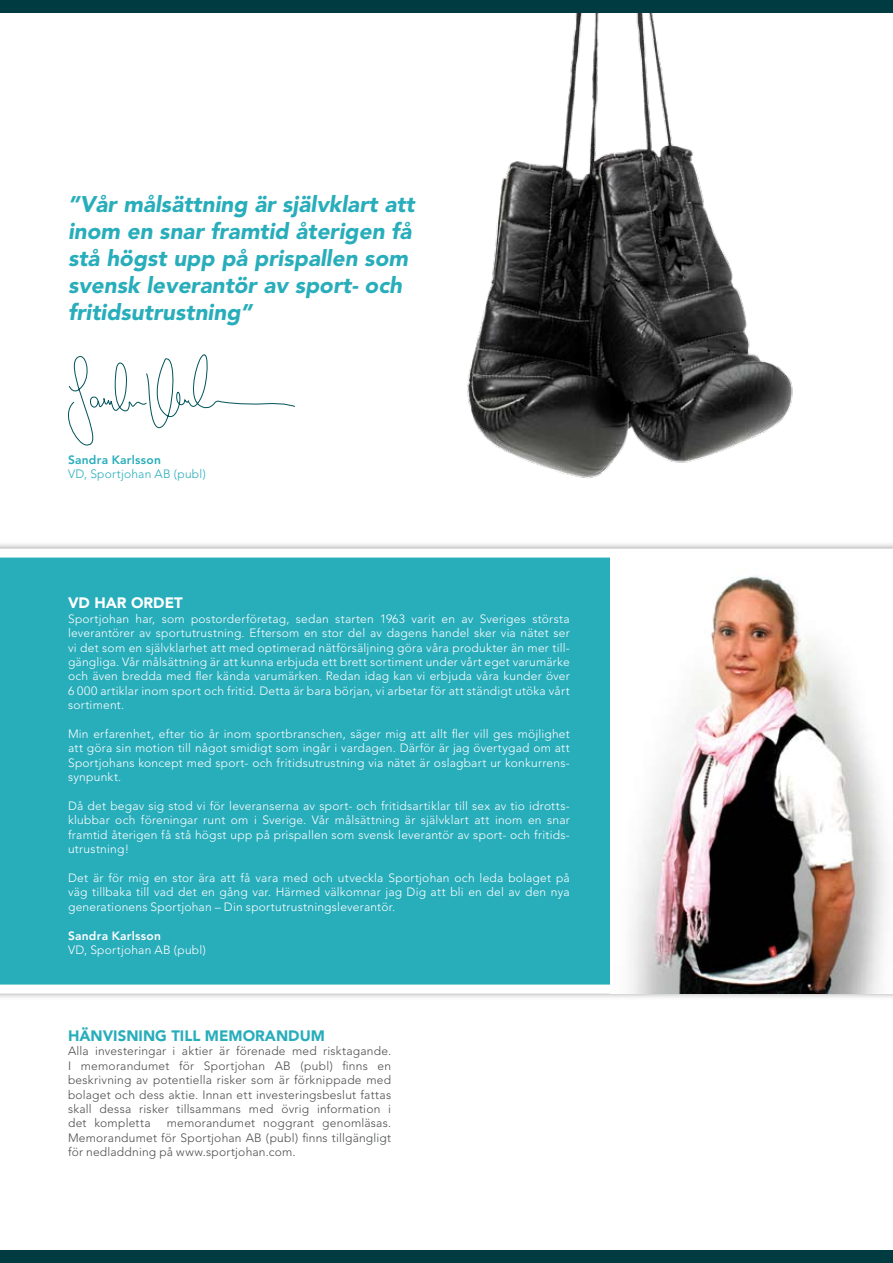
<style>
.page{position:relative;width:893px;height:1263px;background:#fff}
.page>*{position:absolute;margin:0;border:0;box-sizing:border-box;transform-origin:0 0}
.t1{font:italic 900 22.5px/27px "Avenir";color:#28adbb}
.t2{font:900 15px "Avenir";color:#28adbb}
.t3{font:900 15px "Avenir";color:#fff}
.t4{font:300 12px/14.4px "Avenir";letter-spacing:.02em;color:#fff;text-align:justify}
.t5{font:300 12px/14.4px "Avenir";letter-spacing:.02em;color:#4c4d4f;text-align:justify}
.t6{font:300 12px "Avenir";letter-spacing:.02em;color:#28adbb}
.t7{font:800 12px "Avenir";letter-spacing:.02em;color:#28adbb}
.t8{font:800 12px "Avenir";letter-spacing:.02em;color:#fff}
</style>
<div class="page">
<div style="left:0;top:1250px;width:893px;height:13px;background:#003b42"></div>
<div style="left:0;top:541px;width:893px;height:461px;background:#000;opacity:.4"></div>
<div style="left:0;top:549px;width:893px;height:444px;background:#28adbb"></div>
<img style="left:610px;top:553px;width:283px;height:440px">
<img style="left:467px;top:13px;width:326px;height:465px">
<div style="left:0;top:0;width:893px;height:13px;background:#003b42"></div>
<svg style="left:68px;top:354px;width:227px;height:91px"></svg>
<h1 class="t1" style="left:68px;top:191px;width:348px">”Vår målsättning är självklart att inom en snar framtid återigen få stå högst upp på prispallen som svensk leverantör av sport- och fritidsutrustning”</h1>
<p class="t7" style="left:68px;top:453px;width:94px">Sandra Karlsson</p>
<p class="t6" style="left:68px;top:467px;width:139px">VD, Sportjohan AB (publ)</p>
<p class="t3" style="left:68px;top:594px;width:116px">VD HAR ORDET</p>
<p class="t4" style="left:68px;top:611px;width:503px">Sportjohan har, som postorderföretag, sedan starten 1963 varit en av Sveriges största leverantörer av sportutrustning. Eftersom en stor del av dagens handel sker via nätet ser vi det som en självklarhet att med optimerad nätförsäljning göra våra produkter än mer till&shy;gängliga. Vår målsättning är att kunna erbjuda ett brett sortiment under vårt eget varumärke och även bredda med fler kända varumärken. Redan idag kan vi erbjuda våra kunder över 6 000 artiklar inom sport och fritid. Detta är bara början, vi arbetar för att ständigt utöka vårt sortiment.</p>
<p class="t4" style="left:68px;top:727px;width:503px">Min erfarenhet, efter tio år inom sportbranschen, säger mig att allt fler vill ges möjlighet att göra sin motion till något smidigt som ingår i vardagen. Därför är jag övertygad om att Sportjohans koncept med sport- och fritidsutrustning via nätet är oslagbart ur konkurrens&shy;synpunkt.</p>
<p class="t4" style="left:68px;top:799px;width:503px">Då det begav sig stod vi för leveranserna av sport- och fritidsartiklar till sex av tio idrotts&shy;klubbar och föreningar runt om i Sverige. Vår målsättning är självklart att inom en snar framtid återigen få stå högst upp på prispallen som svensk leverantör av sport- och fritids&shy;utrustning!</p>
<p class="t4" style="left:68px;top:871px;width:503px">Det är för mig en stor ära att få vara med och utveckla Sportjohan och leda bolaget på väg tillbaka till vad det en gång var. Härmed välkomnar jag Dig att bli en del av den nya generationens Sportjohan – Din sportutrustningsleverantör.</p>
<p class="t8" style="left:68px;top:928px;width:94px">Sandra Karlsson</p>
<p class="t4" style="left:68px;top:943px;width:139px">VD, Sportjohan AB (publ)</p>
<p class="t2" style="left:68px;top:1027px;width:258px">HÄNVISNING TILL MEMORANDUM</p>
<p class="t5" style="left:68px;top:1044px;width:325px">Alla investeringar i aktier är förenade med risk-tagande.<br>I memorandumet för Sportjohan AB (publ) finns en beskrivning av potentiella risker som är förknippade med bolaget och dess aktie. Innan ett investerings-beslut fattas skall dessa risker tillsammans med övrig information i det kompletta</p>
<p class="t5" style="left:68px;top:1116px;width:325px;text-indent:99px">memorandumet noggrant genomläsas.<br>Memorandumet för Sportjohan AB (publ) finns tillgängligt för nedladdning på www.sportjohan.com.</p>
</div>
